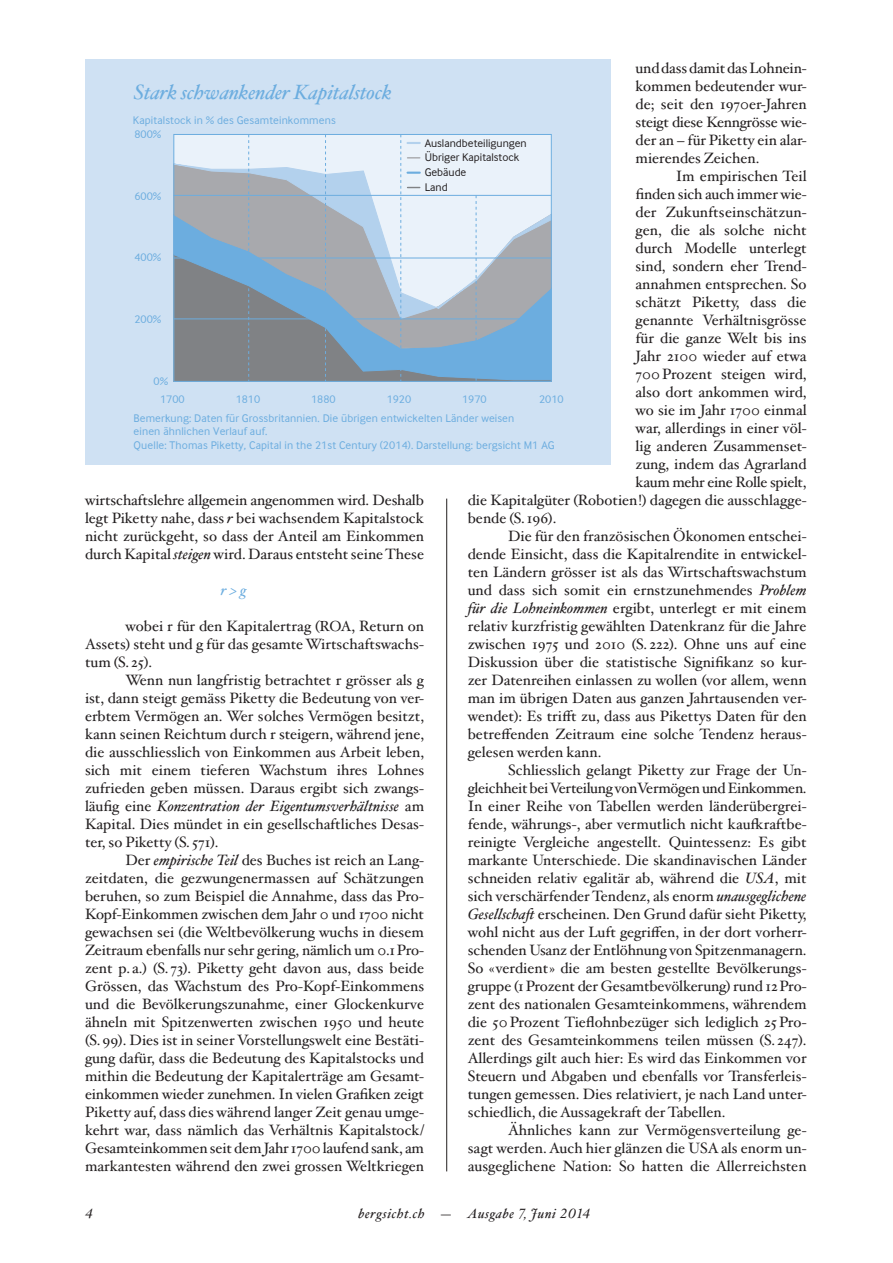
<style>
.page{position:relative;width:893px;height:1263px;background:#fff}
.page>*{position:absolute;margin:0;border:0;box-sizing:border-box;transform-origin:0 0}
.t1{font:italic 20.7px "Hoefler Txt";letter-spacing:-.01em;color:#6caddf}
.t2{font:15px/18px "Hoefler Txt";color:#231f20;text-align:justify}
.t3{font:15px "Hoefler Txt";letter-spacing:-.02em;color:#231f20}
.t4{font:italic 15px "Hoefler Txt";color:#6caddf}
.t5{font:italic 13.5px "Hoefler Txt";letter-spacing:.05em;color:#231f20}
.t6{font:11.4px/13.6px "Inter Face Da Ma";letter-spacing:.01em;color:#6caddf}
.t7{font:11.4px/14.9px "Inter Face Da Ma";color:#231f20}
.s1{font-style:italic}
.s2{font-size:14.7px}
</style>
<div class="page">
<div style="left:85px;top:60px;width:525px;height:405px;background:#cfe1f3"></div>
<div style="left:174px;top:134px;width:377px;height:247px;background:#eaf2fa"></div>
<svg style="left:175px;top:348px;width:375px;height:32px;background:#7695ae"></svg>
<svg style="left:175px;top:320px;width:375px;height:28px;background:#859aab"></svg>
<svg style="left:175px;top:164px;width:375px;height:155px"></svg>
<svg style="left:248px;top:136px;width:1px;height:244px"></svg>
<svg style="left:325px;top:136px;width:1px;height:244px"></svg>
<svg style="left:400px;top:136px;width:1px;height:244px"></svg>
<svg style="left:476px;top:196px;width:1px;height:184px"></svg>
<hr style="left:173px;top:319px;width:378px;height:1px;background:#6caddf">
<hr style="left:173px;top:258px;width:378px;height:1px;background:#6caddf">
<hr style="left:173px;top:195px;width:378px;height:1px;background:#6caddf">
<div style="left:173px;top:134px;width:379px;height:248px;border:1px solid #6caddf"></div>
<svg style="left:408px;top:142px;width:12px;height:2px"></svg>
<svg style="left:408px;top:157px;width:12px;height:2px"></svg>
<svg style="left:408px;top:172px;width:12px;height:2px"></svg>
<svg style="left:408px;top:187px;width:12px;height:1px"></svg>
<hr style="left:446px;top:499px;width:1px;height:672px;background:#231f20">
<p class="t2" style="left:636px;top:59px;width:173px">und dass damit das Lohnein&shy;kommen bedeutender wur&shy;de; seit den 1970er-Jahren steigt diese Kenngrösse wie&shy;der an – für Piketty ein alar&shy;mierendes Zeichen.</p>
<p class="t2" style="left:676px;top:167px;width:132px">Im empirischen Teil</p>
<p class="t2" style="left:636px;top:185px;width:172px">finden sich auch immer wie-</p>
<p class="t2" style="left:636px;top:203px;width:173px">der Zukunftseinschätzun-</p>
<p class="t2" style="left:636px;top:221px;width:173px">gen, die als solche nicht</p>
<p class="t2" style="left:636px;top:239px;width:173px">durch Modelle unterlegt</p>
<p class="t2" style="left:636px;top:257px;width:172px">sind, sondern eher Trend-</p>
<p class="t2" style="left:636px;top:275px;width:172px">annahmen entsprechen. So</p>
<p class="t2" style="left:636px;top:293px;width:173px">schätzt Piketty, dass die</p>
<p class="t2" style="left:636px;top:311px;width:172px">genannte Verhältnisgrösse</p>
<p class="t2" style="left:636px;top:329px;width:172px">für die ganze Welt bis ins</p>
<p class="t2" style="left:636px;top:347px;width:173px">Jahr 2100 wieder auf etwa</p>
<p class="t2" style="left:636px;top:365px;width:172px">700 Prozent steigen wird,</p>
<p class="t2" style="left:636px;top:383px;width:173px">also dort ankommen wird,</p>
<p class="t2" style="left:636px;top:401px;width:173px">wo sie im Jahr 1700 einmal</p>
<p class="t2" style="left:636px;top:419px;width:173px">war, allerdings in einer völ-</p>
<p class="t2" style="left:636px;top:437px;width:172px">lig anderen Zusammenset-</p>
<p class="t2" style="left:636px;top:455px;width:172px">zung, indem das Agrarland</p>
<p class="t3" style="left:636px;top:471px;width:172px">kaum mehr eine Rolle spielt,</p>
<p class="t2" style="left:468px;top:491px;width:340px">die Kapitalgüter (Robotien !) dagegen die ausschlagge-</p>
<p class="t2" style="left:468px;top:509px;width:90px">bende (S. 196).</p>
<p class="t2" style="left:508px;top:527px;width:300px">Die für den französischen Ökonomen entschei-</p>
<p class="t2" style="left:468px;top:545px;width:340px">dende Einsicht, dass die Kapitalrendite in entwickel-</p>
<p class="t2" style="left:468px;top:563px;width:340px">ten Ländern grösser ist als das Wirtschaftswachstum</p>
<p class="t2" style="left:468px;top:581px;width:340px">und dass sich somit ein ernstzunehmendes <span class="s1">Problem</span></p>
<p class="t2" style="left:468px;top:599px;width:340px"><span class="s1">für die Lohneinkommen</span> ergibt, unterlegt er mit einem</p>
<p class="t2" style="left:468px;top:617px;width:340px">relativ kurzfristig gewählten Datenkranz für die Jahre</p>
<p class="t2" style="left:468px;top:635px;width:340px">zwischen 1975 und 2010 (S. 222). Ohne uns auf eine</p>
<p class="t2" style="left:468px;top:653px;width:340px">Diskussion über die statistische Signifikanz so kur-</p>
<p class="t2" style="left:468px;top:671px;width:340px">zer Datenreihen einlassen zu wollen (vor allem, wenn</p>
<p class="t2" style="left:468px;top:689px;width:340px">man im übrigen Daten aus ganzen Jahrtausenden ver-</p>
<p class="t2" style="left:468px;top:707px;width:340px">wendet): Es trifft zu, dass aus Pikettys Daten für den</p>
<p class="t2" style="left:468px;top:725px;width:340px">betreffenden Zeitraum eine solche Tendenz heraus-</p>
<p class="t2" style="left:468px;top:743px;width:135px">gelesen werden kann.</p>
<p class="t2" style="left:508px;top:761px;width:300px">Schliesslich gelangt Piketty zur Frage der Un-</p>
<p class="t3" style="left:468px;top:777px;width:340px">gleichheit bei Verteilung von Vermögen und Einkommen.</p>
<p class="t2" style="left:468px;top:797px;width:340px">In einer Reihe von Tabellen werden länderübergrei-</p>
<p class="t2" style="left:468px;top:815px;width:340px">fende, währungs-, aber vermutlich nicht kaufkraftbe-</p>
<p class="t2" style="left:468px;top:833px;width:340px">reinigte Vergleiche angestellt. Quintessenz: Es gibt</p>
<p class="t2" style="left:468px;top:851px;width:340px">markante Unterschiede. Die skandinavischen Länder</p>
<p class="t2" style="left:468px;top:869px;width:340px">schneiden relativ egalitär ab, während die <span class="s1">USA</span>, mit</p>
<p class="t2" style="left:468px;top:887px;width:340px">sich verschärfender Tendenz, als enorm <span class="s1">unausgeglichene</span></p>
<p class="t2" style="left:468px;top:905px;width:340px"><span class="s1">Gesellschaft</span> erscheinen. Den Grund dafür sieht Piketty,</p>
<p class="t2" style="left:468px;top:923px;width:340px">wohl nicht aus der Luft gegriffen, in der dort vorherr-</p>
<p class="t2" style="left:468px;top:941px;width:340px">schenden Usanz der Entlöhnung von Spitzenmanagern.</p>
<p class="t2" style="left:468px;top:959px;width:340px">So « verdient » die am besten gestellte Bevölkerungs-</p>
<p class="t2" style="left:468px;top:977px;width:340px">gruppe (1 Prozent der Gesamtbevölkerung) rund 12 Pro-</p>
<p class="t2" style="left:468px;top:995px;width:340px">zent des nationalen Gesamteinkommens, währendem</p>
<p class="t2" style="left:468px;top:1013px;width:340px">die 50 Prozent Tieflohnbezüger sich lediglich 25 Pro-</p>
<p class="t2" style="left:468px;top:1031px;width:340px">zent des Gesamteinkommens teilen müssen (S. 247).</p>
<p class="t2" style="left:468px;top:1049px;width:340px">Allerdings gilt auch hier: Es wird das Einkommen vor</p>
<p class="t2" style="left:468px;top:1067px;width:340px">Steuern und Abgaben und ebenfalls vor Transferleis-</p>
<p class="t2" style="left:468px;top:1085px;width:340px">tungen gemessen. Dies relativiert, je nach Land unter-</p>
<p class="t2" style="left:468px;top:1103px;width:259px">schiedlich, die Aussagekraft der Tabellen.</p>
<p class="t2" style="left:508px;top:1121px;width:300px">Ähnliches kann zur Vermögensverteilung ge-</p>
<p class="t2" style="left:468px;top:1139px;width:340px">sagt werden. Auch hier glänzen die USA als enorm un-</p>
<p class="t2" style="left:468px;top:1157px;width:340px">ausgeglichene Nation: So hatten die Allerreichsten</p>
<h1 class="t1" style="left:133px;top:80px;width:260px">Stark schwankender Kapitalstock</h1>
<p class="t6" style="left:133px;top:113px;width:204px">Kapitalstock in % des Gesamteinkommens</p>
<p class="t6" style="left:134px;top:128px;width:28px">800%</p>
<p class="t7" style="left:425px;top:135px;width:104px">Auslandbeteiligungen<br>Übriger Kapitalstock<br>Gebäude<br>Land</p>
<p class="t6" style="left:134px;top:189px;width:28px">600%</p>
<p class="t6" style="left:134px;top:251px;width:28px">400%</p>
<p class="t6" style="left:134px;top:312px;width:28px">200%</p>
<p class="t6" style="left:154px;top:374px;width:16px">0%</p>
<p class="t6" style="left:160px;top:392px;width:26px">1700</p>
<p class="t6" style="left:236px;top:392px;width:26px">1810</p>
<p class="t6" style="left:311px;top:392px;width:26px">1880</p>
<p class="t6" style="left:387px;top:392px;width:26px">1920</p>
<p class="t6" style="left:462px;top:392px;width:26px">1970</p>
<p class="t6" style="left:539px;top:392px;width:26px">2010</p>
<p class="t6" style="left:134px;top:411px;width:423px">Bemerkung: Daten für Grossbritannien. Die übrigen entwickelten Länder weisen<br>einen ähnlichen Verlauf auf.<br>Quelle: Thomas Piketty, Capital in the 21st Century (2014). Darstellung: bergsicht M1 AG</p>
<p class="t6" style="left:165px;top:411px;width:4px">:</p>
<p class="t2" style="left:85px;top:491px;width:341px">wirtschaftslehre allgemein angenommen wird. Deshalb legt Piketty nahe, dass <span class="s1">r</span> bei wachsendem Kapitalstock nicht zurückgeht, so dass der Anteil am Einkommen durch Kapital <span class="s1">steigen</span> wird. Daraus entsteht seine These</p>
<p class="t4" style="left:221px;top:581px;width:27px">r &gt; g</p>
<p class="t2" style="left:85px;top:617px;width:340px;text-indent:40px">wobei r für den Kapitalertrag (<span class="s2">ROA</span>, Return on Assets) steht und g für das gesamte Wirtschaftswachs&shy;tum (S. 25).</p>
<p class="t2" style="left:85px;top:671px;width:341px;text-indent:40px">Wenn nun langfristig betrachtet r grösser als g ist, dann steigt gemäss Piketty die Bedeutung von ver&shy;erbtem Vermögen an. Wer solches Vermögen besitzt, kann seinen Reichtum durch r steigern, während jene, die ausschliesslich von Einkommen aus Arbeit leben, sich mit einem tieferen Wachstum ihres Lohnes zufrieden geben müssen. Daraus ergibt sich zwangs&shy;läufig eine <span class="s1">Konzentration der Eigentumsverhältnisse</span> am Kapital. Dies mündet in ein gesellschaftliches Desas&shy;ter, so Piketty (S. 571).</p>
<p class="t2" style="left:85px;top:851px;width:341px;text-align:left;text-indent:40px">Der <span class="s1">empirische Teil</span> des Buches ist reich an Lang&shy;zeitdaten, die gezwungenermassen auf Schätzungen beruhen, so zum Beispiel die Annahme, dass das Pro-Kopf-Einkommen zwischen dem Jahr 0 und 1700 nicht gewachsen sei (die Weltbevölkerung wuchs in diesem Zeitraum ebenfalls nur sehr gering, nämlich um 0.1 Pro-- zent p. a.) (S. 73). Piketty geht davon aus, dass beide Grössen, das Wachstum des Pro-Kopf-Einkommens und die Bevölkerungszunahme, einer Glockenkurve ähneln mit Spitzenwerten zwischen 1950 und heute (S. 99). Dies ist in seiner Vorstellungswelt eine Bestäti&shy;gung dafür, dass die Bedeutung des Kapitalstocks und mithin die Bedeutung der Kapitalerträge am Gesamt&shy;einkommen wieder zunehmen. In vielen Grafiken zeigt Piketty auf, dass dies während langer Zeit genau umge&shy;kehrt war, dass nämlich das Verhältnis Kapitalstock/ Gesamteinkommen seit dem Jahr 1700 laufend sank, am markantesten während den zwei grossen Weltkriegen</p>
<p class="t5" style="left:85px;top:1206px;width:9px">4</p>
<p class="t5" style="left:358px;top:1206px;width:234px">bergsicht.ch — Ausgabe 7, Juni 2014</p>
</div>
